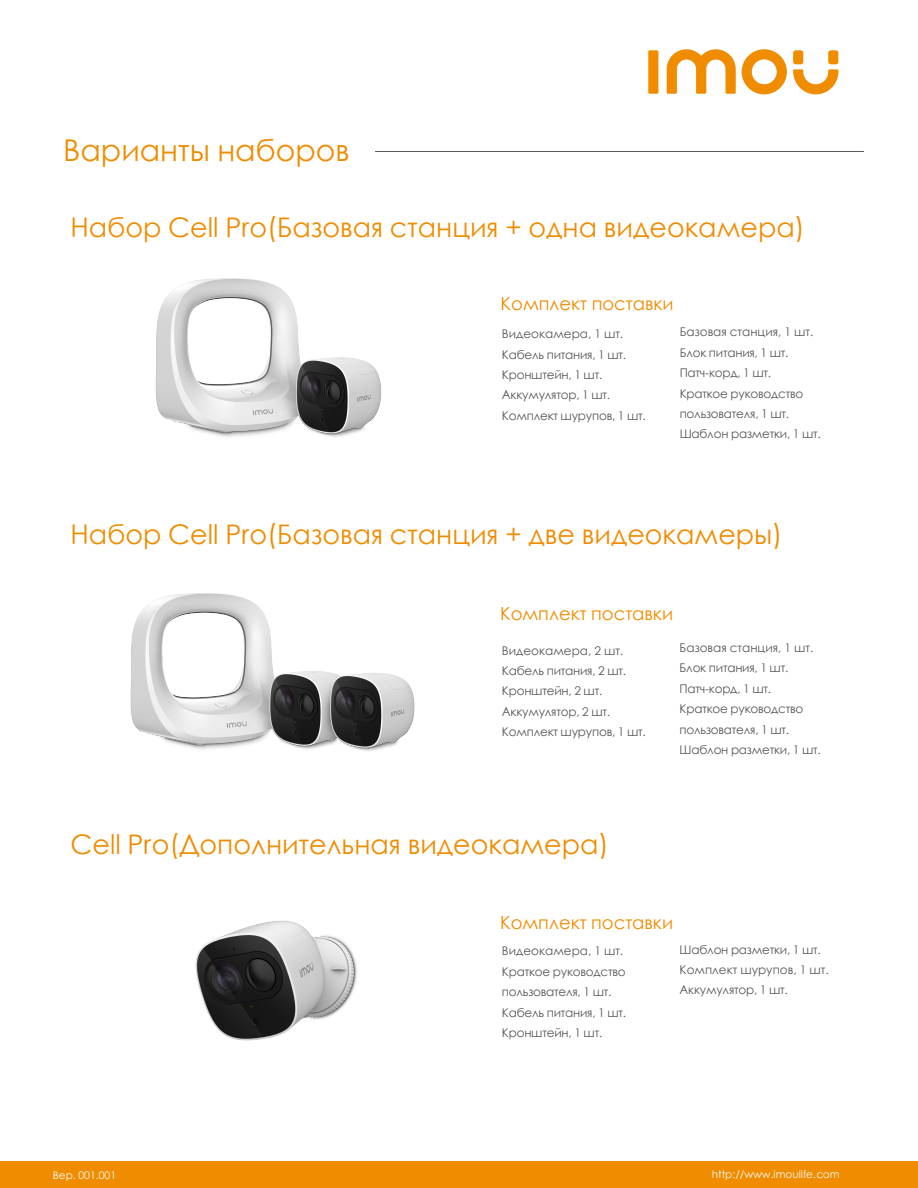
<style>
.page{position:relative;width:918px;height:1188px;background:#fff}
.page>*{position:absolute;margin:0;border:0;box-sizing:border-box;transform-origin:0 0}
.t1{font:30px "ST Xihei";color:#f08c00}
.t2{font:27px "ST Xihei";color:#f08c00}
.t3{font:18px "ST Xihei";color:#f08c00}
.t4{font:12px/20.4px "ST Xihei";letter-spacing:-.02em;color:#595757}
.t5{font:10.5px "ST Xihei";color:#fdfdfe}
</style>
<div class="page">
<div style="left:0;top:1161px;width:918px;height:27px;background:#f08c00"></div>
<hr style="left:375px;top:151px;width:489px;height:1px;background:#595757">
<div style="left:648px;top:50px;width:10px;height:44px;background:#f08c00"></div>
<svg style="left:742px;top:49px;width:45px;height:45px"></svg>
<div style="left:793px;top:50px;width:10px;height:14px;background:#f08c00;border-radius:3px"></div>
<div style="left:828px;top:50px;width:10px;height:14px;background:#f08c00;border-radius:3px"></div>
<svg style="left:793px;top:69px;width:45px;height:26px"></svg>
<svg style="left:667px;top:49px;width:69px;height:45px"></svg>
<img style="left:155px;top:278px;width:226px;height:159px">
<img style="left:130px;top:593px;width:285px;height:158px">
<img style="left:195px;top:920px;width:162px;height:121px">
<h1 class="t1" style="left:63px;top:129px;width:288px">Варианты наборов</h1>
<h2 class="t2" style="left:71px;top:208px;width:736px">Набор Cell Pro(Базовая станция + одна видеокамера)</h2>
<h3 class="t3" style="left:501px;top:291px;width:175px">Комплект поставки</h3>
<p class="t4" style="left:502px;top:323px;width:146px">Видеокамера, 1 шт.<br>Кабель питания, 1 шт.<br>Кронштейн, 1 шт.<br>Аккумулятор, 1 шт.<br>Комплект шурупов, 1 шт.</p>
<p class="t4" style="left:680px;top:322px;width:143px">Базовая станция, 1 шт.<br>Блок питания, 1 шт.<br>Патч-корд, 1 шт.<br>Краткое руководство пользователя, 1 шт.<br>Шаблон разметки, 1 шт.</p>
<h2 class="t2" style="left:71px;top:515px;width:713px">Набор Cell Pro(Базовая станция + две видеокамеры)</h2>
<h3 class="t3" style="left:500px;top:601px;width:175px">Комплект поставки</h3>
<p class="t4" style="left:502px;top:640px;width:146px">Видеокамера, 2 шт.<br>Кабель питания, 2 шт.<br>Кронштейн, 2 шт.<br>Аккумулятор, 2 шт.<br>Комплект шурупов, 1 шт.</p>
<p class="t4" style="left:680px;top:637px;width:143px">Базовая станция, 1 шт.<br>Блок питания, 1 шт.<br>Патч-корд, 1 шт.<br>Краткое руководство пользователя, 1 шт.<br>Шаблон разметки, 1 шт.</p>
<h2 class="t2" style="left:71px;top:826px;width:540px">Cell Pro(Дополнительная видеокамера)</h2>
<h3 class="t3" style="left:500px;top:909px;width:175px">Комплект поставки</h3>
<p class="t4" style="left:502px;top:941px;width:126px">Видеокамера, 1 шт.<br>Краткое руководство пользователя, 1 шт.<br>Кабель питания, 1 шт.<br>Кронштейн, 1 шт.</p>
<p class="t4" style="left:680px;top:939px;width:151px">Шаблон разметки, 1 шт.<br>Комплект шурупов, 1 шт.<br>Аккумулятор, 1 шт.</p>
<p class="t5" style="left:53px;top:1168px;width:65px">Вер. 001.001</p>
<p class="t5" style="left:712px;top:1167px;width:129px">http://www.imoulife.com</p>
</div>
